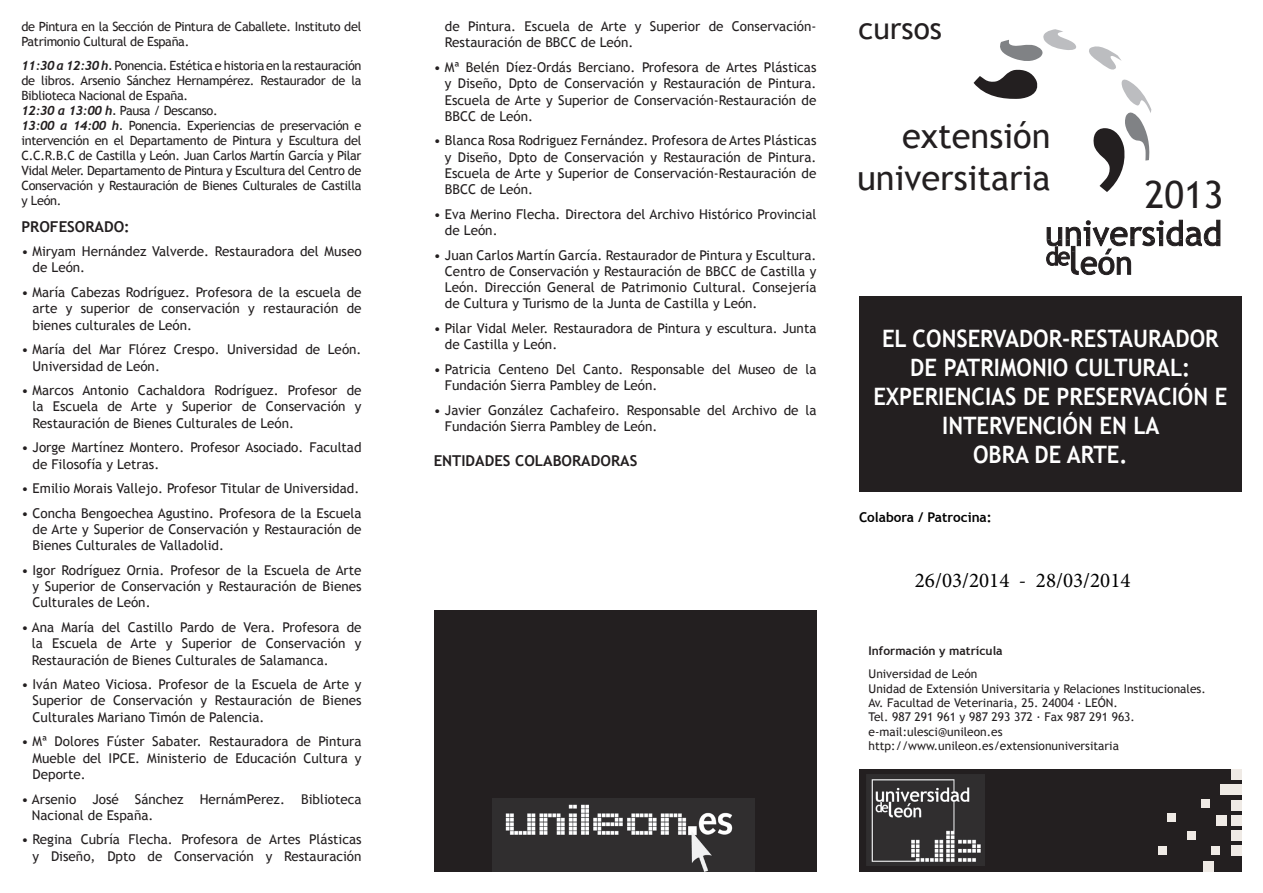
<style>
.page{position:relative;width:1263px;height:893px;background:#fff}
.page>*{position:absolute;margin:0;border:0;box-sizing:border-box;transform-origin:0 0}
.t1{font:37.5px "Trebuchet MS";color:#231f20}
.t2{font:34.5px/41.4px "Trebuchet MS";color:#231f20;text-align:right}
.t3{font:30px "Trebuchet MS";color:#231f20}
.t4{font:700 24px/28.8px "Trebuchet MS";color:#fff;text-align:center;scale:.92 1}
.t5{font:21px "Minion Pro";color:#000}
.t6{font:700 15px "Trebuchet MS";color:#231f20}
.t7{font:13.5px/16.2px "Trebuchet MS";color:#231f20;text-align:justify}
.t8{font:700 13.5px "Trebuchet MS";color:#000}
.t9{font:12.75px/15px "Trebuchet MS";letter-spacing:-.025em;color:#231f20}
.t10{font:12px/14.4px "Trebuchet MS";color:#231f20}
.t11{font:700 12px "Trebuchet MS";color:#231f20}
.s1{font-family:"Trebuchet";font-weight:700;font-style:italic}
.s2{color:#fff}
</style>
<div class="page">
<div style="left:859px;top:770px;width:383px;height:102px;background:#231f20"></div>
<div style="left:859px;top:297px;width:383px;height:195px;background:#231f20"></div>
<svg style="left:1046px;top:219px;width:175px;height:56px"></svg>
<svg style="left:973px;top:29px;width:178px;height:163px"></svg>
<div style="left:1167px;top:813px;width:9px;height:9px;background:#efeae5"></div>
<div style="left:1187px;top:831px;width:8px;height:8px;background:#efeae5"></div>
<div style="left:1201px;top:799px;width:8px;height:9px;background:#efeae5"></div>
<div style="left:1211px;top:846px;width:9px;height:8px;background:#efeae5"></div>
<div style="left:1159px;top:847px;width:8px;height:8px;background:#efeae5"></div>
<div style="left:1231px;top:845px;width:11px;height:11px;background:#efeae5"></div>
<div style="left:1203px;top:861px;width:11px;height:11px;background:#efeae5"></div>
<div style="left:1231px;top:830px;width:11px;height:11px;background:#efeae5"></div>
<div style="left:1231px;top:815px;width:11px;height:11px;background:#efeae5"></div>
<div style="left:1216px;top:815px;width:11px;height:11px;background:#efeae5"></div>
<div style="left:1231px;top:800px;width:11px;height:11px;background:#efeae5"></div>
<div style="left:1231px;top:784px;width:11px;height:11px;background:#efeae5"></div>
<div style="left:1220px;top:784px;width:11px;height:11px;background:#efeae5"></div>
<div style="left:1231px;top:770px;width:11px;height:10px;background:#efeae5"></div>
<img style="left:867px;top:775px;width:117px;height:91px">
<div style="left:434px;top:610px;width:382px;height:262px;background:#231f20"></div>
<img style="left:492px;top:799px;width:263px;height:73px">
<p class="t9" style="left:21px;top:19px;width:342px">de Pintura en la Sección de Pintura de Caballete. Instituto del<br>Patrimonio Cultural de España.</p>
<p class="t9" style="left:21px;top:58px;width:342px"><span class="s1">11:30 a 12:30 h.</span> Ponencia. Estética e historia en la restauración de libros. Arsenio Sánchez Hernampérez. Restaurador de la Biblioteca Nacional de España.<br><span class="s1">12:30 a 13:00 h.</span> Pausa / Descanso.<br><span class="s1">13:00 a 14:00 h.</span> Ponencia. Experiencias de preservación e intervención en el Departamento de Pintura y Escultura del C.C.R.B.C de Castilla y León. Juan Carlos Martín García y Pilar Vidal Meler. Departamento de Pintura y Escultura del Centro de Conservación y Restauración de Bienes Culturales de Castilla y León.</p>
<p class="t6" style="left:21px;top:217px;width:110px">PROFESORADO:</p>
<p class="t7" style="left:33px;top:244px;width:331px;text-indent:-11px">• Miryam Hernández Valverde. Restauradora del Museo de León.</p>
<p class="t7" style="left:33px;top:284px;width:331px;text-indent:-11px">• María Cabezas Rodríguez. Profesora de la escuela de arte y superior de conservación y restauración de bienes culturales de León.</p>
<p class="t7" style="left:33px;top:342px;width:330px;text-indent:-11px">• María del Mar Flórez Crespo. Universidad de León.<br>Universidad de León.</p>
<p class="t7" style="left:33px;top:382px;width:331px;text-indent:-11px">• Marcos Antonio Cachaldora Rodríguez. Profesor de la Escuela de Arte y Superior de Conservación y Restauración de Bienes Culturales de León.</p>
<p class="t7" style="left:33px;top:440px;width:330px;text-indent:-11px">• Jorge Martínez Montero. Profesor Asociado. Facultad de Filosofía y Letras.</p>
<p class="t7" style="left:21px;top:480px;width:339px">• Emilio Morais Vallejo. Profesor Titular de Universidad.</p>
<p class="t7" style="left:33px;top:505px;width:331px;text-indent:-11px">• Concha Bengoechea Agustino. Profesora de la Escuela de Arte y Superior de Conservación y Restauración de Bienes Culturales de Valladolid.</p>
<p class="t7" style="left:33px;top:562px;width:330px;text-indent:-11px">• Igor Rodríguez Ornia. Profesor de la Escuela de Arte y Superior de Conservación y Restauración de Bienes Culturales de León.</p>
<p class="t7" style="left:32px;top:619px;width:331px;text-indent:-10px">• Ana María del Castillo Pardo de Vera. Profesora de la Escuela de Arte y Superior de Conservación y Restauración de Bienes Culturales de Salamanca.</p>
<p class="t7" style="left:33px;top:677px;width:331px;text-indent:-11px">• Iván Mateo Viciosa. Profesor de la Escuela de Arte y Superior de Conservación y Restauración de Bienes Culturales Mariano Timón de Palencia.</p>
<p class="t7" style="left:33px;top:734px;width:330px;text-indent:-11px">• Mª Dolores Fúster Sabater. Restauradora de Pintura Mueble del IPCE. Ministerio de Educación Cultura y Deporte.</p>
<p class="t7" style="left:32px;top:791px;width:331px;text-indent:-10px">• Arsenio José Sánchez HernámPerez. Biblioteca<br>Nacional de España.</p>
<p class="t7" style="left:21px;top:832px;width:342px;text-align:right">• Regina Cubría Flecha. Profesora de Artes Plásticas y Diseño, Dpto de Conservación y Restauración</p>
<p class="t7" style="left:445px;top:19px;width:373px">de Pintura. Escuela de Arte y Superior de Conservación-<br>Restauración de BBCC de León.</p>
<p class="t7" style="left:445px;top:59px;width:373px;text-indent:-11px">• Mª Belén Díez-Ordás Berciano. Profesora de Artes Plásticas y Diseño, Dpto de Conservación y Restauración de Pintura.<br>Escuela de Arte y Superior de Conservación-Restauración de BBCC de León.</p>
<p class="t7" style="left:445px;top:133px;width:373px;text-indent:-11px">• Blanca Rosa Rodriguez Fernández. Profesora de Artes Plásticas y Diseño, Dpto de Conservación y Restauración de Pintura.<br>Escuela de Arte y Superior de Conservación-Restauración de BBCC de León.</p>
<p class="t7" style="left:445px;top:206px;width:373px;text-indent:-11px">• Eva Merino Flecha. Directora del Archivo Histórico Provincial de León.</p>
<p class="t7" style="left:445px;top:247px;width:373px;text-indent:-11px">• Juan Carlos Martín García. Restaurador de Pintura y Escultura.<br>Centro de Conservación y Restauración de BBCC de Castilla y León. Dirección General de Patrimonio Cultural. Consejería de Cultura y Turismo de la Junta de Castilla y León.</p>
<p class="t7" style="left:445px;top:320px;width:373px;text-indent:-11px">• Pilar Vidal Meler. Restauradora de Pintura y escultura. Junta de Castilla y León.</p>
<p class="t7" style="left:445px;top:361px;width:373px;text-indent:-11px">• Patricia Centeno Del Canto. Responsable del Museo de la<br>Fundación Sierra Pambley de León.</p>
<p class="t7" style="left:445px;top:402px;width:373px;text-indent:-11px">• Javier González Cachafeiro. Responsable del Archivo de la<br>Fundación Sierra Pambley de León.</p>
<p class="t6" style="left:434px;top:451px;width:18px">Entidades</p>
<p class="t6" style="left:515px;top:451px;width:20px">Colaboradoras</p>
<h3 class="t3" style="left:859px;top:11px;width:85px">cursos</h3>
<h2 class="t2" style="left:857px;top:116px;width:195px">extensión universitaria</h2>
<h1 class="t1" style="left:1145px;top:172px;width:80px">2013</h1>
<h3 class="t4" style="left:873px;top:324px;width:386px">EL CONSERVADOR-RESTAURADOR<br>DE PATRIMONIO CULTURAL:<br>EXPERIENCIAS DE PRESERVACIÓN E<br>INTERVENCIÓN EN LA<br>OBRA DE ARTE.</h3>
<p class="t8" style="left:859px;top:509px;width:146px">Colabora / Patrocina:<span class="s2">S:</span></p>
<h3 class="t5" style="left:915px;top:566px;width:217px">26/03/2014 - 28/03/2014</h3>
<p class="t11" style="left:868px;top:643px;width:136px">Información y matrícula</p>
<p class="t10" style="left:868px;top:667px;width:339px">Universidad de León<br>Unidad de Extensión Universitaria y Relaciones Institucionales.<br>Av. Facultad de Veterinaria, 25. 24004 · LEÓN.<br>Tel. 987 291 961 y 987 293 372 · Fax 987 291 963. e-mail:ulesci@unileon.es http://www.unileon.es/extensionuniversitaria</p>
</div>
